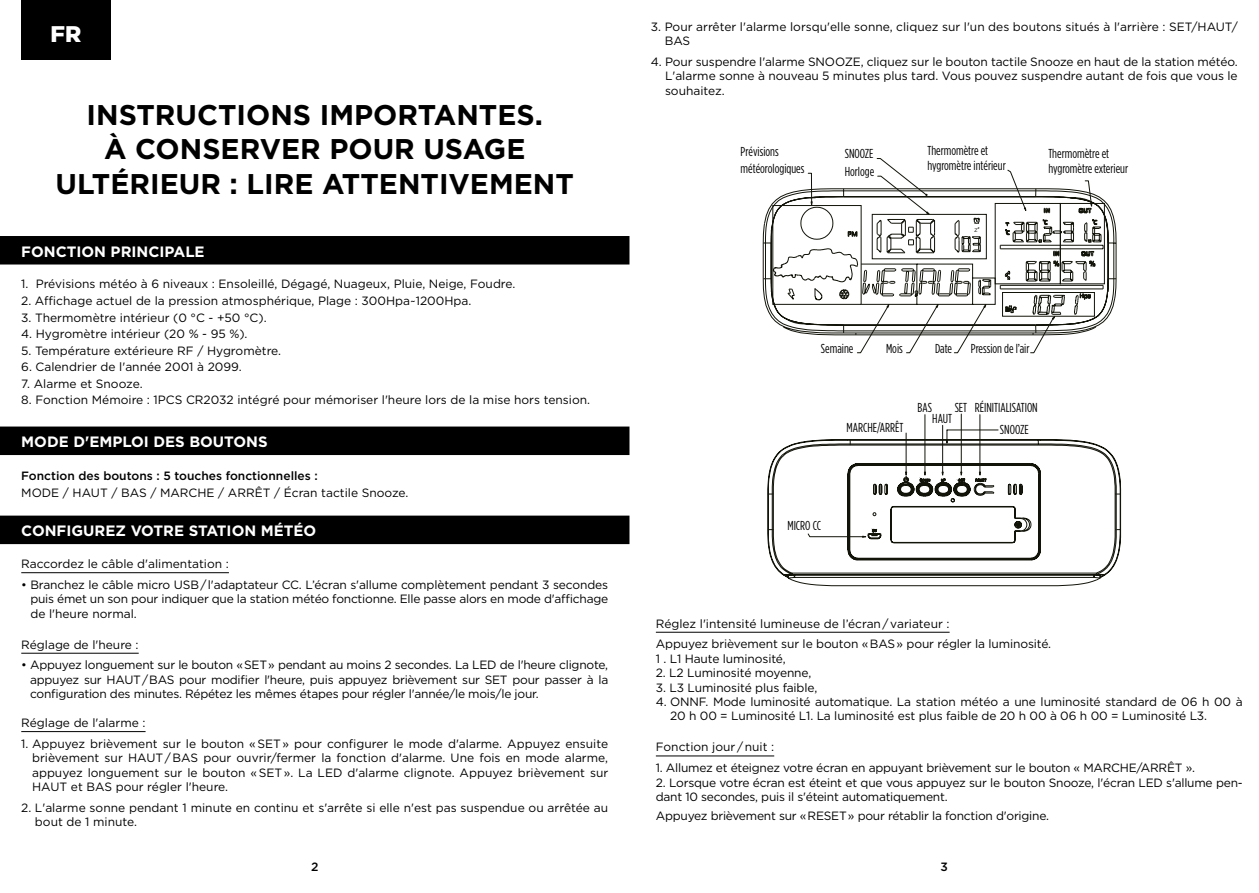
<style>
.page{position:relative;width:1259px;height:893px;background:#fff}
.page>*{position:absolute;margin:0;border:0;box-sizing:border-box;transform-origin:0 0}
.t1{font:700 28.5px/34.5px "Gotham";color:#000;text-align:center}
.t2{font:900 22.5px "Gotham";color:#fff}
.t3{font:700 15px "Gotham";color:#fff}
.t4{font:12.9px/15.1px "Gotham Condensed";color:#000}
.t5{font:12px/14.4px "Gotham";letter-spacing:-.01em;color:#000}
.t6{font:500 12px "Gotham";color:#000}
.t7{font:4.95px "Arial";color:#121309}
.t8{font:700 2.7px "Arial";color:#121309}
</style>
<div class="page">
<div style="left:21px;top:0;width:90px;height:60px;background:#000"></div>
<div style="left:0;top:236px;width:629px;height:28px;background:#000"></div>
<div style="left:0;top:516px;width:629px;height:28px;background:#000"></div>
<div style="left:0;top:427px;width:629px;height:28px;background:#000"></div>
<hr style="left:21px;top:572px;width:208px;height:1px;background:#000">
<hr style="left:21px;top:653px;width:118px;height:1px;background:#000">
<hr style="left:21px;top:731px;width:125px;height:1px;background:#000">
<hr style="left:656px;top:632px;width:293px;height:1px;background:#000">
<hr style="left:656px;top:756px;width:118px;height:1px;background:#000">
<svg style="left:763px;top:158px;width:353px;height:195px"></svg>
<svg style="left:791px;top:580px;width:307px;height:6px"></svg>
<svg style="left:767px;top:413px;width:232px;height:149px"></svg>
<svg style="left:772px;top:433px;width:329px;height:147px"></svg>
<hr style="left:924px;top:415px;width:1px;height:57px;background:#121309">
<hr style="left:942px;top:425px;width:1px;height:47px;background:#121309">
<hr style="left:961px;top:414px;width:1px;height:58px;background:#121309">
<hr style="left:979px;top:415px;width:1px;height:57px;background:#121309">
<svg style="left:807px;top:430px;width:314px;height:148px"></svg>
<hr style="left:947px;top:430px;width:51px;height:1px;background:#121309">
<h2 class="t2" style="left:51px;top:21px;width:32px">FR</h2>
<h1 class="t1" style="left:56px;top:97px;width:520px">INSTRUCTIONS IMPORTANTES.<br>À CONSERVER POUR USAGE<br>ULTÉRIEUR : LIRE ATTENTIVEMENT</h1>
<p class="t3" style="left:21px;top:242px;width:185px">FONCTION PRINCIPALE</p>
<p class="t5" style="left:21px;top:277px;width:496px">1. Prévisions météo à 6 niveaux : Ensoleillé, Dégagé, Nuageux, Pluie, Neige, Foudre.</p>
<p class="t5" style="left:21px;top:293px;width:452px">2. Affichage actuel de la pression atmosphérique, Plage : 300Hpa~1200Hpa.</p>
<p class="t5" style="left:21px;top:310px;width:247px">3. Thermomètre intérieur (0 °C - +50 °C).</p>
<p class="t5" style="left:21px;top:326px;width:228px">4. Hygromètre intérieur (20 % - 95 %).</p>
<p class="t5" style="left:21px;top:343px;width:261px">5. Température extérieure RF / Hygromètre.</p>
<p class="t5" style="left:21px;top:359px;width:222px">6. Calendrier de l'année 2001 à 2099.</p>
<p class="t5" style="left:21px;top:376px;width:123px">7. Alarme et Snooze.</p>
<p class="t5" style="left:21px;top:392px;width:570px">8. Fonction Mémoire : 1PCS CR2032 intégré pour mémoriser l'heure lors de la mise hors tension.</p>
<p class="t3" style="left:21px;top:432px;width:248px">MODE D'EMPLOI DES BOUTONS</p>
<p class="t6" style="left:21px;top:468px;width:298px">Fonction des boutons : 5 touches fonctionnelles :</p>
<p class="t5" style="left:21px;top:485px;width:389px">MODE / HAUT / BAS / MARCHE / ARRÊT / Écran tactile Snooze.</p>
<p class="t3" style="left:21px;top:521px;width:297px">CONFIGUREZ VOTRE STATION MÉTÉO</p>
<p class="t5" style="left:21px;top:556px;width:209px">Raccordez le câble d'alimentation :</p>
<p class="t5" style="left:30px;top:577px;width:579px;text-align:justify;text-indent:-9px">• Branchez le câble micro USB / l'adaptateur CC. L’écran s'allume complètement pendant 3 secondes puis émet un son pour indiquer que la station météo fonctionne. Elle passe alors en mode d'affichage de l'heure normal.</p>
<p class="t5" style="left:21px;top:637px;width:119px">Réglage de l'heure :</p>
<p class="t5" style="left:30px;top:658px;width:579px;text-align:justify;text-indent:-9px">• Appuyez longuement sur le bouton « SET » pendant au moins 2 secondes. La LED de l'heure clignote, appuyez sur HAUT / BAS pour modifier l'heure, puis appuyez brièvement sur SET pour passer à la configuration des minutes. Répétez les mêmes étapes pour régler l'année/le mois/le jour.</p>
<p class="t5" style="left:21px;top:715px;width:126px">Réglage de l'alarme :</p>
<p class="t5" style="left:32px;top:736px;width:577px;text-align:justify;text-indent:-11px">1. Appuyez brièvement sur le bouton « SET » pour configurer le mode d'alarme. Appuyez ensuite brièvement sur HAUT / BAS pour ouvrir/fermer la fonction d'alarme. Une fois en mode alarme, appuyez longuement sur le bouton « SET ». La LED d'alarme clignote. Appuyez brièvement sur HAUT et BAS pour régler l'heure.</p>
<p class="t5" style="left:35px;top:800px;width:575px;text-indent:-14px">2. L'alarme sonne pendant 1 minute en continu et s'arrête si elle n'est pas suspendue ou arrêtée au bout de 1 minute.</p>
<p class="t5" style="left:664px;top:19px;width:574px;text-indent:-14px">3. Pour arrêter l'alarme lorsqu'elle sonne, cliquez sur l'un des boutons situés à l'arrière : SET/HAUT/<br>BAS</p>
<p class="t5" style="left:665px;top:54px;width:574px;text-align:justify;text-indent:-14px">4. Pour suspendre l'alarme SNOOZE, cliquez sur le bouton tactile Snooze en haut de la station météo.<br>L'alarme sonne à nouveau 5 minutes plus tard. Vous pouvez suspendre autant de fois que vous le souhaitez.</p>
<p class="t4" style="left:740px;top:142px;width:65px;line-height:17.2px">Prévisions météorologiques</p>
<p class="t4" style="left:844px;top:145px;width:31px;line-height:17.5px">SNOOZE<br>Horloge</p>
<p class="t4" style="left:927px;top:143px;width:80px">Thermomètre et hygromètre intérieur</p>
<p class="t4" style="left:1048px;top:145px;width:81px">Thermomètre et hygromètre exterieur</p>
<p class="t8" style="left:977px;top:226px;width:3px">Z</p>
<p class="t7" style="left:974px;top:227px;width:5px">Z</p>
<p class="t4" style="left:821px;top:340px;width:34px">Semaine</p>
<p class="t4" style="left:886px;top:340px;width:18px">Mois</p>
<p class="t4" style="left:935px;top:340px;width:19px">Date</p>
<p class="t4" style="left:971px;top:340px;width:60px">Pression de l’air</p>
<p class="t4" style="left:846px;top:419px;width:58px">MARCHE/ARRÊT</p>
<p class="t4" style="left:917px;top:400px;width:16px">BAS</p>
<p class="t4" style="left:954px;top:400px;width:14px">SET</p>
<p class="t4" style="left:932px;top:411px;width:21px">HAUT</p>
<p class="t4" style="left:1000px;top:396px;width:39px;line-height:21.8px;text-indent:-25px">RÉINITIALISATION<br>SNOOZE</p>
<p class="t4" style="left:787px;top:518px;width:35px">MICRO CC</p>
<p class="t5" style="left:656px;top:613px;width:397px;line-height:20.9px">Réglez l'intensité lumineuse de l’écran / variateur :<br>Appuyez brièvement sur le bouton « BAS » pour régler la luminosité.</p>
<p class="t5" style="left:656px;top:651px;width:131px">1 . L1 Haute luminosité,</p>
<p class="t5" style="left:656px;top:665px;width:157px">2. L2 Luminosité moyenne,</p>
<p class="t5" style="left:656px;top:680px;width:163px">3. L3 Luminosité plus faible,</p>
<p class="t5" style="left:670px;top:694px;width:574px;text-indent:-14px">4. ONNF. Mode luminosité automatique. La station météo a une luminosité standard de 06 h 00 à<br>20 h 00 = Luminosité L1. La luminosité est plus faible de 20 h 00 à 06 h 00 = Luminosité L3.</p>
<p class="t5" style="left:656px;top:740px;width:120px">Fonction jour / nuit :</p>
<p class="t5" style="left:656px;top:760px;width:541px">1. Allumez et éteignez votre écran en appuyant brièvement sur le bouton « MARCHE/ARRÊT ».</p>
<p class="t5" style="left:656px;top:775px;width:588px">2. Lorsque votre écran est éteint et que vous appuyez sur le bouton Snooze, l'écran LED s'allume pen&shy;dant 10 secondes, puis il s'éteint automatiquement.</p>
<p class="t5" style="left:656px;top:808px;width:395px">Appuyez brièvement sur « RESET » pour rétablir la fonction d'origine.</p>
<p class="t6" style="left:311px;top:859px;width:9px">2</p>
<p class="t6" style="left:940px;top:859px;width:9px">3</p>
</div>
